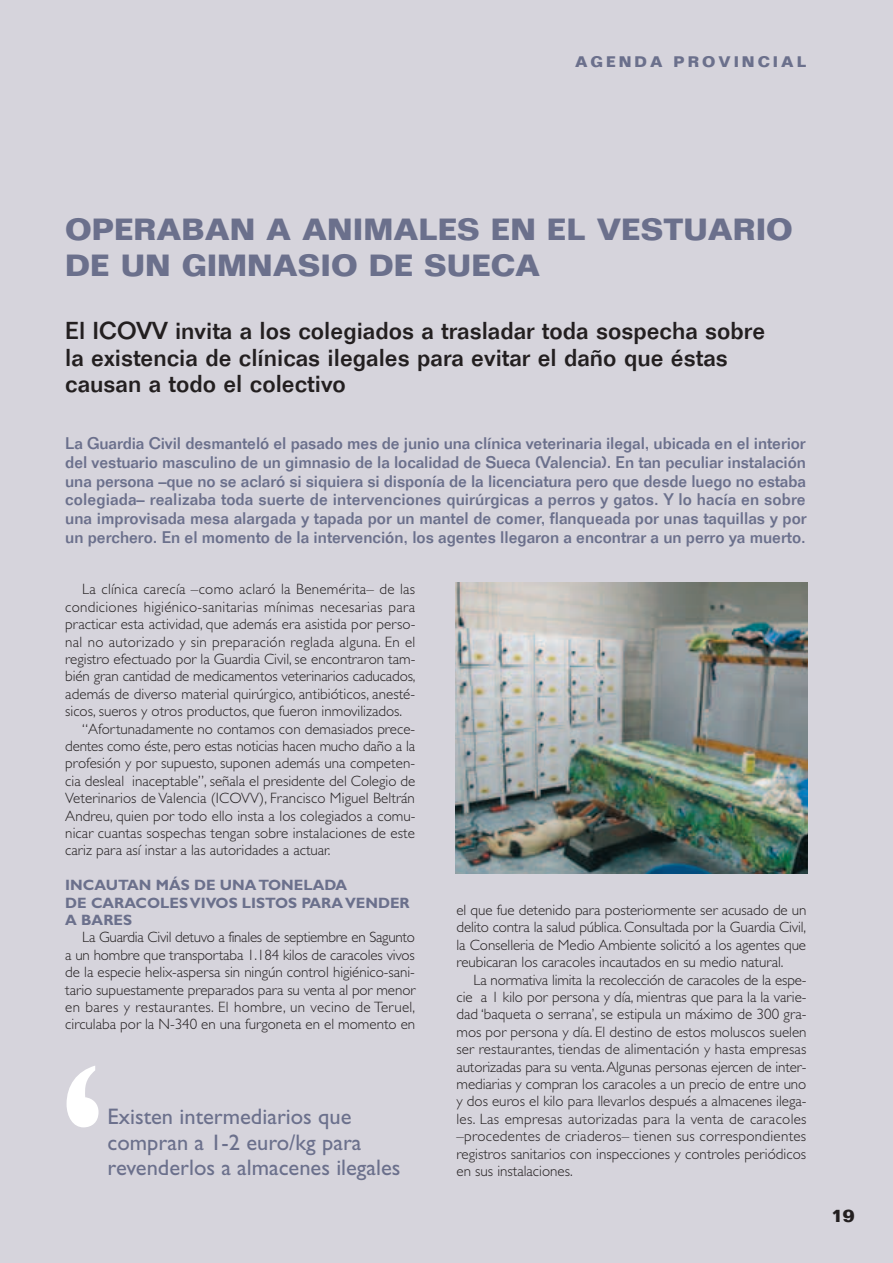
<style>
.page{position:relative;width:893px;height:1263px;background:#d6d4dc}
.page>*{position:absolute;margin:0;border:0;box-sizing:border-box;transform-origin:0 0}
.t1{font:251.4px "Gill Sans";color:#fff}
.t2{font:700 30px/36px "Folio";color:#6b708c}
.t3{font:500 24px/26.2px "Folio";color:#231f20}
.t4{font:22.5px/25.5px "Gill Sans";color:#6b708c}
.t5{font:700 18px "Folio";color:#231f20}
.t6{font:500 16.5px/18.9px "Folio";letter-spacing:-.005em;color:#6b708c;text-align:justify}
.t7{font:300 15px/17.4px "Gill Sans";color:#231f20;text-align:justify}
.t8{font:300 15px "Gill Sans";letter-spacing:.02em;color:#231f20}
.t9{font:700 15px/17.4px "Gill Sans";color:#6b708c}
.t10{font:700 15px "Folio";letter-spacing:.2em;color:#6b708c}
</style>
<div class="page">
<img style="left:455px;top:583px;width:353px;height:291px">
<p class="t10" style="left:575px;top:57px;width:233px">AGENDA PROVINCIAL</p>
<h2 class="t2" style="left:65px;top:214px;width:729px">OPERABAN A ANIMALES EN EL VESTUARIO<br>DE UN GIMNASIO DE SUECA</h2>
<h3 class="t3" style="left:65px;top:320px;width:701px">El ICOVV invita a los colegiados a trasladar toda sospecha sobre la existencia de clínicas ilegales para evitar el daño que éstas causan a todo el colectivo</h3>
<p class="t6" style="left:65px;top:435px;width:743px">La Guardia Civil desmanteló el pasado mes de junio una clínica veterinaria ilegal, ubicada en el interior del vestuario masculino de un gimnasio de la localidad de Sueca (Valencia). En tan peculiar instalación una persona –que no se aclaró si siquiera si disponía de la licenciatura pero que desde luego no estaba colegiada– realizaba toda suerte de intervenciones quirúrgicas a perros y gatos. Y lo hacía en sobre una improvisada mesa alargada y tapada por un mantel de comer, flanqueada por unas taquillas y por un perchero. En el momento de la intervención, los agentes llegaron a encontrar a un perro ya muerto.</p>
<p class="t8" style="left:82px;top:584px;width:334px">La clínica carecía –como aclaró la Benemérita– de las</p>
<p class="t8" style="left:65px;top:601px;width:352px">condiciones higiénico-sanitarias mínimas necesarias para</p>
<p class="t7" style="left:65px;top:617px;width:352px">practicar esta actividad, que además era asistida por perso-</p>
<p class="t8" style="left:65px;top:636px;width:352px">nal no autorizado y sin preparación reglada alguna. En el</p>
<p class="t7" style="left:65px;top:652px;width:352px">registro efectuado por la Guardia Civil, se encontraron tam-</p>
<p class="t7" style="left:65px;top:669px;width:352px">bién gran cantidad de medicamentos veterinarios caducados,</p>
<p class="t7" style="left:65px;top:687px;width:351px">además de diverso material quirúrgico, antibióticos, anesté-</p>
<p class="t7" style="left:65px;top:704px;width:338px">sicos, sueros y otros productos, que fueron inmovilizados.</p>
<p class="t7" style="left:82px;top:721px;width:334px">“Afortunadamente no contamos con demasiados prece-</p>
<p class="t7" style="left:65px;top:739px;width:351px">dentes como éste, pero estas noticias hacen mucho daño a la</p>
<p class="t7" style="left:65px;top:756px;width:351px">profesión y por supuesto, suponen además una competen-</p>
<p class="t7" style="left:65px;top:774px;width:352px">cia desleal inaceptable”, señala el presidente del Colegio de</p>
<p class="t7" style="left:65px;top:791px;width:351px">Veterinarios de Valencia (ICOVV), Francisco Miguel Beltrán</p>
<p class="t7" style="left:65px;top:808px;width:352px">Andreu, quien por todo ello insta a los colegiados a comu-</p>
<p class="t7" style="left:65px;top:826px;width:351px">nicar cuantas sospechas tengan sobre instalaciones de este</p>
<p class="t7" style="left:65px;top:843px;width:267px">cariz para así instar a las autoridades a actuar.</p>
<p class="t9" style="left:65px;top:878px;width:346px">INCAUTAN MÁS DE UNA TONELADA<br>DE CARACOLES VIVOS LISTOS PARA VENDER<br>A BARES</p>
<p class="t7" style="left:65px;top:930px;width:352px;text-indent:17px">La Guardia Civil detuvo a finales de septiembre en Sagunto a un hombre que transportaba 1.184 kilos de caracoles vivos de la especie helix-aspersa sin ningún control higiénico-sani&shy;tario supuestamente preparados para su venta al por menor en bares y restaurantes. El hombre, un vecino de Teruel, circulaba por la N-340 en una furgoneta en el momento en</p>
<h1 class="t1" style="left:55px;top:1068px;width:57px">‘</h1>
<h3 class="t4" style="left:108px;top:1106px;width:294px">Existen intermediarios que compran a 1-2 euro/kg para revenderlos a almacenes ilegales</h3>
<p class="t7" style="left:456px;top:903px;width:352px">el que fue detenido para posteriormente ser acusado de un delito contra la salud pública. Consultada por la Guardia Civil, la Conselleria de Medio Ambiente solicitó a los agentes que reubicaran los caracoles incautados en su medio natural.</p>
<p class="t7" style="left:456px;top:972px;width:352px;text-indent:17px">La normativa limita la recolección de caracoles de la espe&shy;cie a 1 kilo por persona y día, mientras que para la la varie&shy;dad ‘baqueta o serrana’, se estipula un máximo de 300 gra&shy;mos por persona y día. El destino de estos moluscos suelen ser restaurantes, tiendas de alimentación y hasta empresas autorizadas para su venta.Algunas personas ejercen de inter&shy;mediarias y compran los caracoles a un precio de entre uno y dos euros el kilo para llevarlos después a almacenes ilega&shy;les. Las empresas autorizadas para la venta de caracoles –procedentes de criaderos– tienen sus correspondientes registros sanitarios con inspecciones y controles periódicos en sus instalaciones.</p>
<p class="t5" style="left:831px;top:1209px;width:26px">19</p>
</div>
